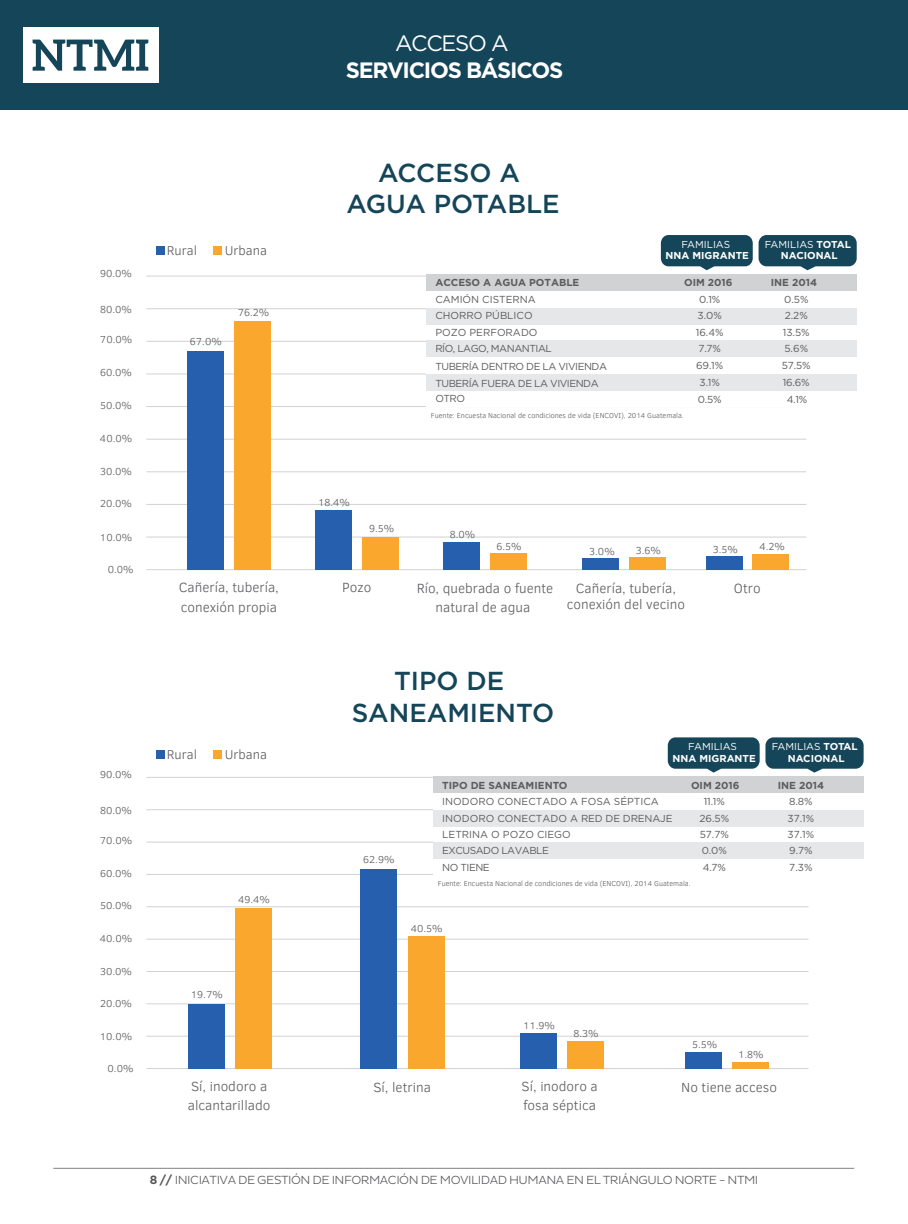
<style>
.page{position:relative;width:908px;height:1224px;background:#fff}
.page>*{position:absolute;margin:0;border:0;box-sizing:border-box;transform-origin:0 0}
.t1{font:500 26px/31.2px "Gotham";color:#154558;text-align:center}
.t2{font:700 22.2px "Gotham";letter-spacing:-.055em;color:#fff}
.t3{font:22.2px "Gotham";letter-spacing:-.055em;color:#fff}
.t4{font:300 13.6px/19.4px "Clear Sans";color:#5c5c5f}
.t5{font:300 13px "Clear Sans";color:#5c5c5f}
.t6{font:300 12px "Pluto Sans";letter-spacing:-.04em;color:#57585a}
.t7{font:300 10.4px "Clear Sans";color:#5c5c5f}
.t8{font:10.2px/16.4px "Gotham";color:#5c5c5f}
.t9{font:700 10.2px "Gotham";color:#5c5c5f}
.t10{font:10.2px/16px "Gotham";letter-spacing:-.045em;color:#5c5c5f}
.t11{font:700 10px/11.6px "Gotham";color:#fff;text-align:center}
.t12{font:10px "Gotham";color:#fff}
.t13{font:300 7.2px "Clear Sans";color:#5c5c5f}
.s1{font-weight:400}
.s2{font-family:"Gotham";font-weight:700}
</style>
<div class="page">
<div style="left:0;top:0;width:907px;height:109px;background:#154558"></div>
<hr style="left:53px;top:1168px;width:800px;height:1px;background:#7d8283">
<div style="left:23px;top:28px;width:136px;height:55px;background:#fff"></div>
<svg style="left:33px;top:39px;width:115px;height:32px"></svg>
<hr style="left:146px;top:569px;width:659px;height:1px;background:#d1d2d4">
<hr style="left:146px;top:537px;width:659px;height:1px;background:#d1d2d4">
<hr style="left:146px;top:504px;width:659px;height:1px;background:#d1d2d4">
<hr style="left:146px;top:471px;width:659px;height:1px;background:#d1d2d4">
<hr style="left:146px;top:439px;width:659px;height:1px;background:#d1d2d4">
<hr style="left:146px;top:406px;width:659px;height:1px;background:#d1d2d4">
<hr style="left:146px;top:373px;width:659px;height:1px;background:#d1d2d4">
<hr style="left:146px;top:341px;width:659px;height:1px;background:#d1d2d4">
<hr style="left:146px;top:308px;width:659px;height:1px;background:#d1d2d4">
<hr style="left:146px;top:276px;width:659px;height:1px;background:#d1d2d4">
<div style="left:234px;top:322px;width:37px;height:248px;background:#faa72e"></div>
<div style="left:188px;top:351px;width:36px;height:219px;background:#255fad"></div>
<div style="left:362px;top:538px;width:36px;height:32px;background:#faa72e"></div>
<div style="left:315px;top:511px;width:37px;height:59px;background:#255fad"></div>
<div style="left:443px;top:542px;width:36px;height:28px;background:#255fad"></div>
<div style="left:490px;top:553px;width:36px;height:17px;background:#faa72e"></div>
<div style="left:628px;top:557px;width:37px;height:13px;background:#faa72e"></div>
<div style="left:582px;top:559px;width:36px;height:11px;background:#255fad"></div>
<div style="left:752px;top:555px;width:36px;height:15px;background:#faa72e"></div>
<div style="left:705px;top:557px;width:37px;height:13px;background:#255fad"></div>
<hr style="left:147px;top:1068px;width:660px;height:1px;background:#d1d2d4">
<hr style="left:147px;top:1036px;width:660px;height:1px;background:#d1d2d4">
<hr style="left:147px;top:1003px;width:660px;height:1px;background:#d1d2d4">
<hr style="left:147px;top:971px;width:660px;height:1px;background:#d1d2d4">
<hr style="left:147px;top:939px;width:660px;height:1px;background:#d1d2d4">
<hr style="left:147px;top:906px;width:660px;height:1px;background:#d1d2d4">
<hr style="left:147px;top:874px;width:660px;height:1px;background:#d1d2d4">
<hr style="left:147px;top:842px;width:660px;height:1px;background:#d1d2d4">
<hr style="left:147px;top:809px;width:660px;height:1px;background:#d1d2d4">
<hr style="left:147px;top:777px;width:660px;height:1px;background:#d1d2d4">
<div style="left:235px;top:908px;width:36px;height:161px;background:#faa72e"></div>
<div style="left:188px;top:1005px;width:36px;height:64px;background:#255fad"></div>
<div style="left:732px;top:1063px;width:36px;height:6px;background:#faa72e"></div>
<div style="left:685px;top:1052px;width:36px;height:16px;background:#255fad"></div>
<div style="left:408px;top:937px;width:36px;height:132px;background:#faa72e"></div>
<div style="left:360px;top:869px;width:37px;height:200px;background:#255fad"></div>
<div style="left:567px;top:1042px;width:36px;height:27px;background:#faa72e"></div>
<div style="left:520px;top:1034px;width:36px;height:35px;background:#255fad"></div>
<div style="left:156px;top:750px;width:9px;height:8px;background:#255fad"></div>
<div style="left:213px;top:750px;width:9px;height:8px;background:#faa72e"></div>
<div style="left:156px;top:246px;width:9px;height:9px;background:#255fad"></div>
<div style="left:213px;top:246px;width:9px;height:9px;background:#faa72e"></div>
<div style="left:433px;top:777px;width:429px;height:98px;background:#fff"></div>
<div style="left:433px;top:777px;width:429px;height:16px;background:#d1d2d4"></div>
<div style="left:433px;top:810px;width:429px;height:17px;background:#e6e7e9"></div>
<div style="left:433px;top:843px;width:429px;height:16px;background:#e6e7e9"></div>
<svg style="left:667px;top:737px;width:92px;height:36px;background:#365f6f"></svg>
<svg style="left:765px;top:737px;width:98px;height:36px;background:#355f6f"></svg>
<div style="left:426px;top:274px;width:430px;height:133px;background:#fff"></div>
<div style="left:426px;top:274px;width:430px;height:17px;background:#d1d2d4"></div>
<div style="left:426px;top:308px;width:430px;height:16px;background:#e6e7e9"></div>
<div style="left:426px;top:340px;width:430px;height:17px;background:#e6e7e9"></div>
<div style="left:426px;top:374px;width:430px;height:17px;background:#e6e7e9"></div>
<svg style="left:660px;top:235px;width:92px;height:35px;background:#305b6b"></svg>
<svg style="left:758px;top:235px;width:98px;height:35px;background:#305a6b"></svg>
<h2 class="t3" style="left:395px;top:29px;width:115px">ACCESO A</h2>
<h2 class="t2" style="left:345px;top:55px;width:219px">SERVICIOS BÁSICOS</h2>
<p class="t7" style="left:100px;top:267px;width:33px">90.0%</p>
<p class="t7" style="left:100px;top:302px;width:33px">80.0%</p>
<p class="t7" style="left:100px;top:333px;width:34px">70.0%</p>
<p class="t7" style="left:100px;top:366px;width:33px">60.0%</p>
<p class="t7" style="left:100px;top:399px;width:33px">50.0%</p>
<p class="t7" style="left:100px;top:432px;width:34px">40.0%</p>
<p class="t7" style="left:100px;top:465px;width:33px">30.0%</p>
<p class="t7" style="left:100px;top:497px;width:33px">20.0%</p>
<p class="t7" style="left:100px;top:530px;width:34px">10.0%</p>
<p class="t7" style="left:108px;top:563px;width:27px">0.0%</p>
<p class="t7" style="left:100px;top:768px;width:33px">90.0%</p>
<p class="t7" style="left:100px;top:803px;width:33px">80.0%</p>
<p class="t7" style="left:100px;top:834px;width:34px">70.0%</p>
<p class="t7" style="left:100px;top:866px;width:33px">60.0%</p>
<p class="t7" style="left:100px;top:899px;width:33px">50.0%</p>
<p class="t7" style="left:100px;top:932px;width:34px">40.0%</p>
<p class="t7" style="left:100px;top:965px;width:33px">30.0%</p>
<p class="t7" style="left:100px;top:996px;width:33px">20.0%</p>
<p class="t7" style="left:100px;top:1030px;width:34px">10.0%</p>
<p class="t7" style="left:107px;top:1061px;width:27px">0.0%</p>
<p class="t5" style="left:167px;top:242px;width:32px">Rural</p>
<p class="t5" style="left:224px;top:242px;width:44px">Urbana</p>
<p class="t7" style="left:190px;top:335px;width:33px">67.0%</p>
<p class="t7" style="left:238px;top:306px;width:33px">76.2%</p>
<h1 class="t1" style="left:346px;top:157px;width:215px">ACCESO A<br>AGUA POTABLE</h1>
<p class="t9" style="left:435px;top:276px;width:145px">ACCESO A AGUA POTABLE</p>
<p class="t8" style="left:435px;top:291px;width:118px">CAMIÓN CISTERNA<br>CHORRO PÚBLICO<br>POZO PERFORADO<br>RÍO, LAGO, MANANTIAL</p>
<p class="t10" style="left:435px;top:359px;width:173px">TUBERÍA DENTRO DE LA VIVIENDA<br>TUBERÍA FUERA DE LA VIVIENDA<br>OTRO</p>
<p class="t12" style="left:681px;top:238px;width:50px">FAMILIAS</p>
<p class="t11" style="left:665px;top:250px;width:85px">NNA MIGRANTE</p>
<p class="t11" style="left:764px;top:238px;width:88px"><span class="s1">FAMILIAS</span> TOTAL<br>NACIONAL</p>
<p class="t9" style="left:683px;top:276px;width:50px">OIM 2016</p>
<p class="t8" style="left:695px;top:291px;width:29px;text-align:center">0.1%<br>3.0%<br>16.4%<br>7.7%<br>69.1%<br>3.1%<br>0.5%</p>
<p class="t9" style="left:770px;top:276px;width:48px">INE 2014</p>
<p class="t8" style="left:782px;top:291px;width:28px">0.5%<br>2.2%<br>13.5%<br>5.6%</p>
<p class="t8" style="left:781px;top:357px;width:30px;text-align:center">57.5%<br>16.6%<br>4.1%</p>
<p class="t7" style="left:318px;top:495px;width:33px">18.4%</p>
<p class="t7" style="left:369px;top:522px;width:27px">9.5%</p>
<p class="t13" style="left:430px;top:411px;width:254px">Fuente: Encuesta Nacional de condiciones de vida (ENCOVI), 2014 Guatemala.</p>
<p class="t7" style="left:449px;top:528px;width:27px">8.0%</p>
<p class="t7" style="left:496px;top:539px;width:27px">6.5%</p>
<p class="t7" style="left:712px;top:543px;width:27px">3.5%</p>
<p class="t7" style="left:759px;top:540px;width:27px">4.2%</p>
<p class="t7" style="left:589px;top:545px;width:27px">3.0%</p>
<p class="t7" style="left:635px;top:543px;width:27px">3.6%</p>
<h3 class="t4" style="left:179px;top:578px;width:101px">Cañería, tubería, conexión propia</h3>
<h3 class="t4" style="left:342px;top:578px;width:31px">Pozo</h3>
<h3 class="t4" style="left:416px;top:579px;width:138px;text-align:center">Río, quebrada o fuente natural de agua</h3>
<h3 class="t4" style="left:566px;top:580px;width:120px;line-height:16.4px;text-align:center">Cañería, tubería, conexión del vecino</h3>
<h1 class="t1" style="left:352px;top:665px;width:204px">TIPO DE<br>SANEAMIENTO</h1>
<h3 class="t4" style="left:733px;top:579px;width:28px">Otro</h3>
<p class="t5" style="left:167px;top:746px;width:32px">Rural</p>
<p class="t5" style="left:224px;top:746px;width:44px">Urbana</p>
<p class="t7" style="left:238px;top:892px;width:33px">49.4%</p>
<p class="t7" style="left:191px;top:988px;width:33px">19.7%</p>
<p class="t7" style="left:363px;top:853px;width:33px">62.9%</p>
<p class="t12" style="left:688px;top:740px;width:50px">FAMILIAS</p>
<p class="t11" style="left:672px;top:752px;width:85px">NNA MIGRANTE</p>
<p class="t11" style="left:771px;top:741px;width:88px"><span class="s1">FAMILIAS</span> TOTAL<br>NACIONAL</p>
<p class="t9" style="left:442px;top:778px;width:127px">TIPO DE SANEAMIENTO</p>
<p class="t8" style="left:442px;top:793px;width:232px">INODORO CONECTADO A FOSA SÉPTICA<br>INODORO CONECTADO A RED DE DRENAJE<br>LETRINA O POZO CIEGO<br>EXCUSADO LAVABLE<br>NO TIENE</p>
<p class="t9" style="left:690px;top:778px;width:50px">OIM 2016</p>
<p class="t8" style="left:699px;top:793px;width:31px;text-align:center">11.1%<br>26.5%<br>57.7%<br>0.0%</p>
<p class="t9" style="left:777px;top:778px;width:48px">INE 2014</p>
<p class="t8" style="left:787px;top:793px;width:28px">8.8%<br>37.1%<br>37.1%<br>9.7%</p>
<p class="t8" style="left:702px;top:859px;width:25px">4.7%</p>
<p class="t8" style="left:789px;top:859px;width:25px">7.3%</p>
<p class="t13" style="left:437px;top:879px;width:254px">Fuente: Encuesta Nacional de condiciones de vida (ENCOVI), 2014 Guatemala.</p>
<p class="t7" style="left:410px;top:921px;width:33px">40.5%</p>
<p class="t7" style="left:522px;top:1019px;width:33px">11.9%</p>
<p class="t7" style="left:573px;top:1027px;width:27px">8.3%</p>
<p class="t7" style="left:691px;top:1037px;width:27px">5.5%</p>
<p class="t7" style="left:737px;top:1047px;width:27px">1.8%</p>
<h3 class="t4" style="left:521px;top:1076px;width:78px">Sí, inodoro a fosa séptica</h3>
<h3 class="t4" style="left:188px;top:1077px;width:84px">Sí, inodoro a alcantarillado</h3>
<h3 class="t4" style="left:680px;top:1077px;width:97px">No tiene acceso</h3>
<h3 class="t4" style="left:373px;top:1077px;width:59px">Sí, letrina</h3>
<p class="t6" style="left:150px;top:1173px;width:610px"><span class="s2">8 //</span> INICIATIVA DE GESTIÓN DE INFORMACIÓN DE MOVILIDAD HUMANA EN EL TRIÁNGULO NORTE - NTMI</p>
</div>
